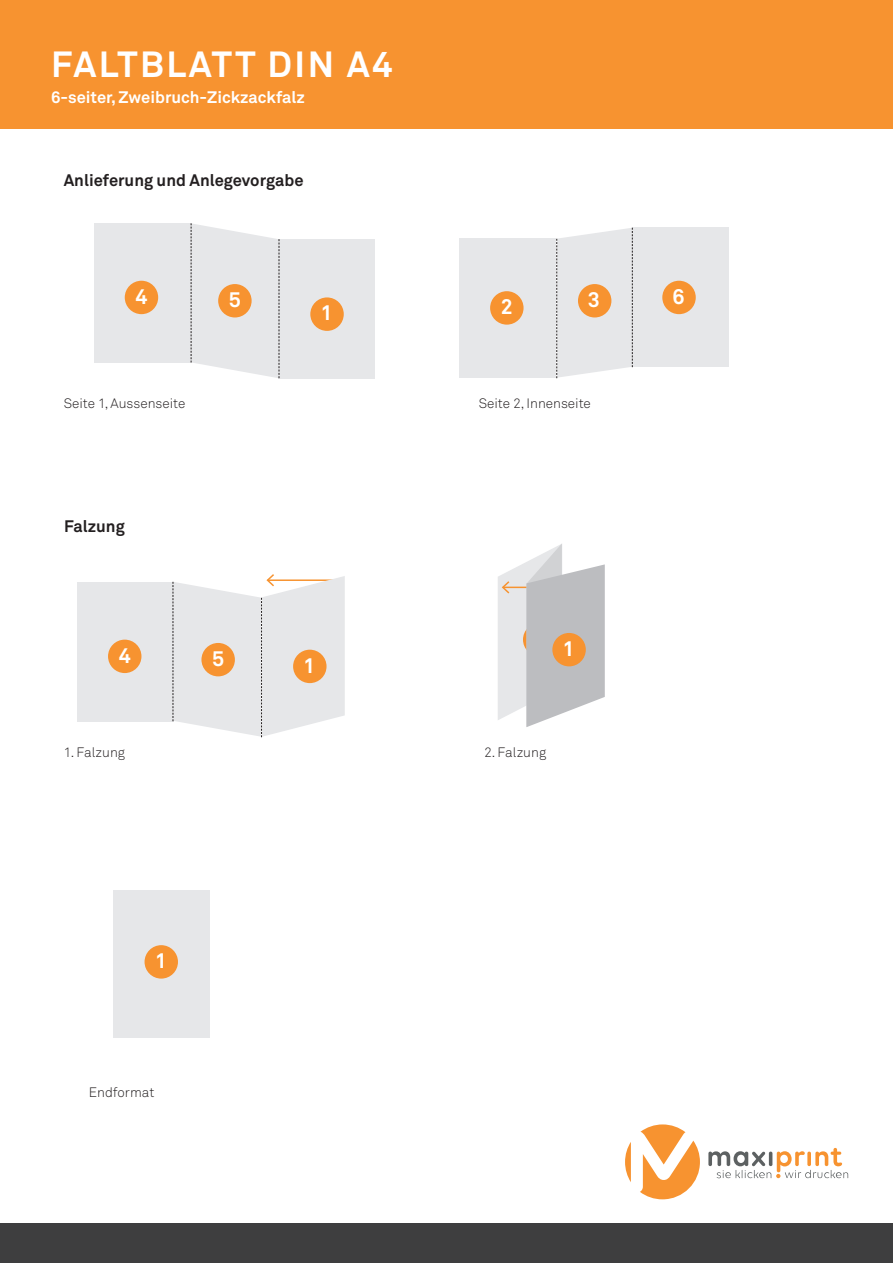
<style>
.page{position:relative;width:893px;height:1263px;background:#fff}
.page>*{position:absolute;margin:0;border:0;box-sizing:border-box;transform-origin:0 0}
.t1{font:700 36px "Akkurat";letter-spacing:.07em;color:#fff}
.t2{font:700 21.15px "Akkurat";color:#fff}
.t3{font:700 16.5px "Akkurat";color:#231f20}
.t4{font:700 16.5px "Akkurat";color:#fff}
.t5{font:300 13.5px "Akkurat";color:#231f20}
</style>
<div class="page">
<div style="left:0;top:0;width:893px;height:128px;background:#f79330"></div>
<div style="left:0;top:1223px;width:893px;height:40px;background:#3e3e3f"></div>
<svg style="left:625px;top:1142px;width:6px;height:40px"></svg>
<svg style="left:640px;top:1124px;width:60px;height:75px"></svg>
<svg style="left:708px;top:1148px;width:140px;height:30px"></svg>
<div style="left:279px;top:239px;width:96px;height:139px;background:#e6e7e9"></div>
<div style="left:460px;top:238px;width:96px;height:140px;background:#e6e7e9"></div>
<div style="left:94px;top:223px;width:97px;height:139px;background:#e6e7e9"></div>
<div style="left:77px;top:582px;width:96px;height:139px;background:#e6e7e9"></div>
<div style="left:632px;top:228px;width:96px;height:139px;background:#e6e7e9"></div>
<div style="left:113px;top:890px;width:97px;height:147px;background:#e6e7e9"></div>
<div style="left:125px;top:281px;width:33px;height:33px;background:#f79330;border-radius:50%"></div>
<div style="left:108px;top:640px;width:33px;height:33px;background:#f79330;border-radius:50%"></div>
<svg style="left:191px;top:223px;width:89px;height:155px;background:#e6e7e9"></svg>
<svg style="left:173px;top:574px;width:172px;height:163px"></svg>
<svg style="left:556px;top:227px;width:77px;height:152px;background:#e6dfda"></svg>
<div style="left:145px;top:945px;width:33px;height:33px;background:#f79330;border-radius:50%"></div>
<div style="left:310px;top:297px;width:34px;height:34px;background:#f79330;border-radius:50%"></div>
<div style="left:293px;top:650px;width:34px;height:33px;background:#f79330;border-radius:50%"></div>
<div style="left:662px;top:281px;width:34px;height:33px;background:#f79330;border-radius:50%"></div>
<div style="left:490px;top:291px;width:34px;height:34px;background:#f79330;border-radius:50%"></div>
<div style="left:218px;top:284px;width:34px;height:33px;background:#f79330;border-radius:50%"></div>
<div style="left:201px;top:643px;width:34px;height:33px;background:#f79330;border-radius:50%"></div>
<svg style="left:498px;top:544px;width:107px;height:183px"></svg>
<div style="left:552px;top:633px;width:34px;height:33px;background:#f79330;border-radius:50%"></div>
<h1 class="t1" style="left:51px;top:42px;width:343px">FALTBLATT DIN A4</h1>
<p class="t4" style="left:51px;top:87px;width:255px">6-seiter, Zweibruch-Zickzackfalz</p>
<p class="t3" style="left:64px;top:170px;width:241px">Anlieferung und Anlegevorgabe</p>
<h2 class="t2" style="left:135px;top:283px;width:14px">4</h2>
<p class="t5" style="left:64px;top:395px;width:123px">Seite 1, Aussenseite</p>
<h2 class="t2" style="left:229px;top:286px;width:14px">5</h2>
<h2 class="t2" style="left:320px;top:300px;width:14px">1</h2>
<p class="t3" style="left:64px;top:516px;width:62px">Falzung</p>
<h2 class="t2" style="left:119px;top:642px;width:14px">4</h2>
<h2 class="t2" style="left:212px;top:645px;width:14px">5</h2>
<h2 class="t2" style="left:303px;top:652px;width:14px">1</h2>
<h2 class="t2" style="left:501px;top:293px;width:14px">2</h2>
<h2 class="t2" style="left:588px;top:286px;width:14px">3</h2>
<p class="t5" style="left:479px;top:395px;width:114px">Seite 2, Innenseite</p>
<h2 class="t2" style="left:563px;top:635px;width:14px">1</h2>
<p class="t5" style="left:64px;top:745px;width:63px">1. Falzung</p>
<p class="t5" style="left:484px;top:745px;width:64px">2. Falzung</p>
<h2 class="t2" style="left:672px;top:283px;width:14px">6</h2>
<h2 class="t2" style="left:155px;top:947px;width:14px">1</h2>
<p class="t5" style="left:89px;top:1085px;width:67px">Endformat</p>
</div>
